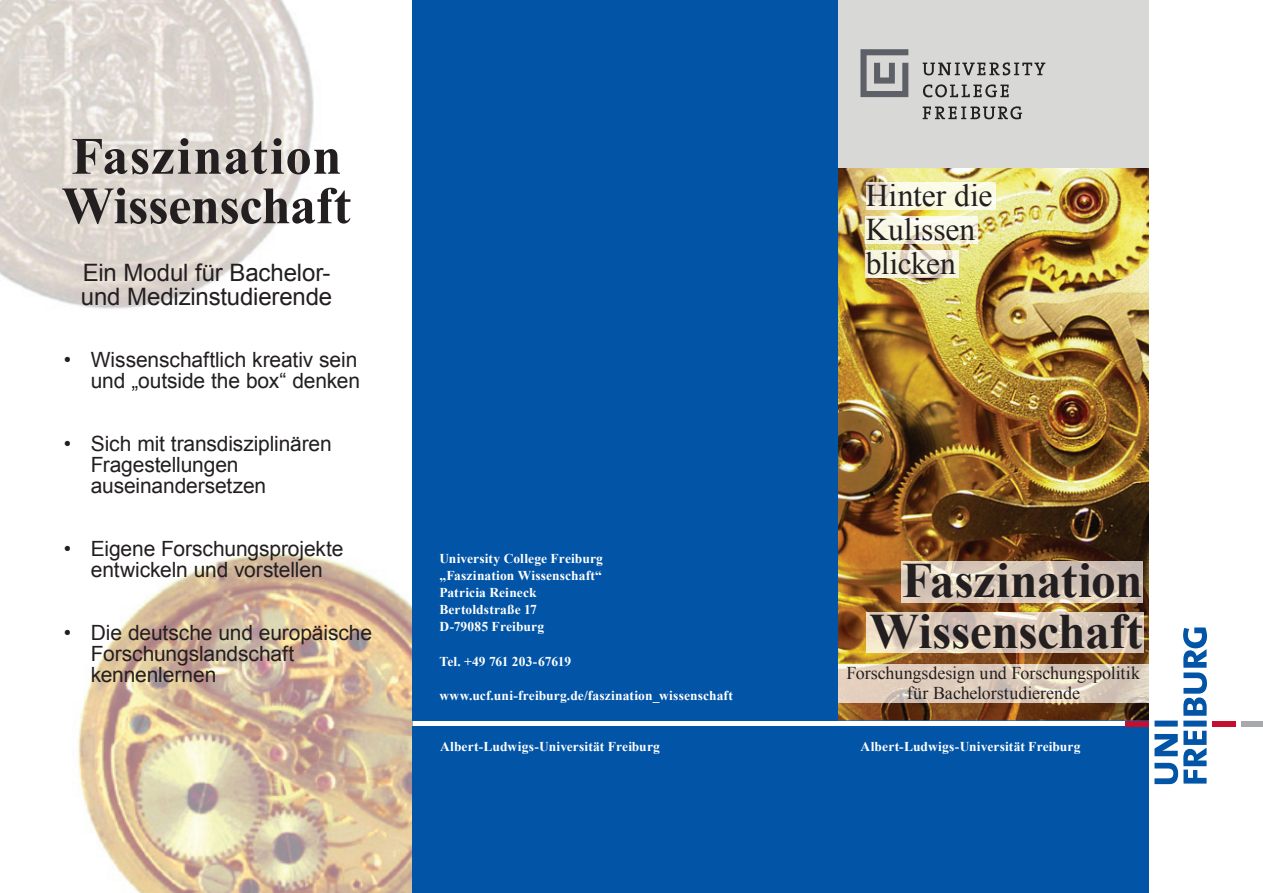
<style>
.page{position:relative;width:1263px;height:893px;background:#fff}
.page>*{position:absolute;margin:0;border:0;box-sizing:border-box;transform-origin:0 0}
.t1{font:700 52.5px "Times New Roman";color:#231f20}
.t2{font:700 52.5px "Times New Roman";letter-spacing:.02em;color:#231f20}
.t3{font:700 49.5px/51px "Times New Roman";letter-spacing:-.01em;color:#231f20;text-align:right}
.t4{font:31.5px/34px "Times New Roman";color:#231f20}
.t5{font:24px/24px "Arial";letter-spacing:-.005em;color:#231f20}
.t6{font:21px/21px "Arial";letter-spacing:-.005em;color:#231f20}
.t7{font:18px/19.5px "Times New Roman";letter-spacing:-.005em;color:#231f20;text-align:center}
.t8{font:700 13.5px/17px "Times New Roman";letter-spacing:.01em;color:#fff}
</style>
<div class="page">
<img style="left:78px;top:553px;width:334px;height:340px">
<img style="left:838px;top:168px;width:311px;height:552px">
<img style="left:901px;top:562px;width:242px;height:40px">
<div style="left:412px;top:727px;width:441px;height:166px;background:#0154a6"></div>
<div style="left:838px;top:727px;width:311px;height:166px;background:#0154a6"></div>
<svg style="left:1154px;top:627px;width:53px;height:157px"></svg>
<div style="left:1212px;top:721px;width:23px;height:6px;background:#c3102e"></div>
<div style="left:1126px;top:721px;width:23px;height:6px;background:#c3102e"></div>
<div style="left:1241px;top:721px;width:22px;height:6px;background:#a8a9ad"></div>
<div style="left:838px;top:0;width:311px;height:168px;background:#d8d9d7"></div>
<svg style="left:860px;top:49px;width:48px;height:48px"></svg>
<svg style="left:923px;top:62px;width:122px;height:13px"></svg>
<svg style="left:923px;top:84px;width:86px;height:13px"></svg>
<svg style="left:923px;top:106px;width:99px;height:13px"></svg>
<img style="left:866px;top:182px;width:129px;height:27px">
<div style="left:412px;top:0;width:426px;height:720px;background:#0154a6"></div>
<img style="left:865px;top:216px;width:113px;height:27px">
<img style="left:866px;top:251px;width:92px;height:26px">
<img style="left:0;top:0;width:314px;height:309px">
<img style="left:866px;top:613px;width:277px;height:40px">
<img style="left:838px;top:664px;width:311px;height:38px">
<h1 class="t2" style="left:71px;top:120px;width:272px">Faszination</h1>
<h1 class="t1" style="left:62px;top:169px;width:291px">Wissenschaft</h1>
<h3 class="t5" style="left:81px;top:261px;width:253px">Ein Modul für Bachelor&shy;und Medizinstudierende</h3>
<h3 class="t6" style="left:64px;top:349px;width:298px;text-align:right">• Wissenschaftlich kreativ sein und „outside the box“ denken</h3>
<h3 class="t6" style="left:91px;top:433px;width:243px;text-indent:-27px">• Sich mit transdisziplinären<br>Fragestellungen auseinandersetzen</h3>
<h3 class="t6" style="left:64px;top:538px;width:281px;text-align:center">• Eigene Forschungsprojekte entwickeln und vorstellen</h3>
<h3 class="t6" style="left:91px;top:622px;width:283px;text-indent:-27px">• Die deutsche und europäische<br>Forschungslandschaft kennenlernen</h3>
<h3 class="t4" style="left:866px;top:178px;width:128px">Hinter die<br>Kulissen blicken</h3>
<p class="t8" style="left:439px;top:550px;width:165px">University College Freiburg „Faszination Wissenschaft“<br>Patricia Reineck<br>Bertoldstraße 17<br>D-79085 Freiburg</p>
<p class="t8" style="left:439px;top:652px;width:133px">Tel. +49 761 203-67619</p>
<p class="t8" style="left:439px;top:686px;width:295px">www.ucf.uni-freiburg.de/faszination_wissenschaft</p>
<p class="t8" style="left:440px;top:737px;width:221px">Albert-Ludwigs-Universität Freiburg</p>
<p class="t8" style="left:860px;top:737px;width:221px">Albert-Ludwigs-Universität Freiburg</p>
<h2 class="t3" style="left:869px;top:554px;width:275px">Faszination<br>Wissenschaft</h2>
<h3 class="t7" style="left:847px;top:663px;width:295px">Forschungsdesign und Forschungspolitik für Bachelorstudierende</h3>
</div>
